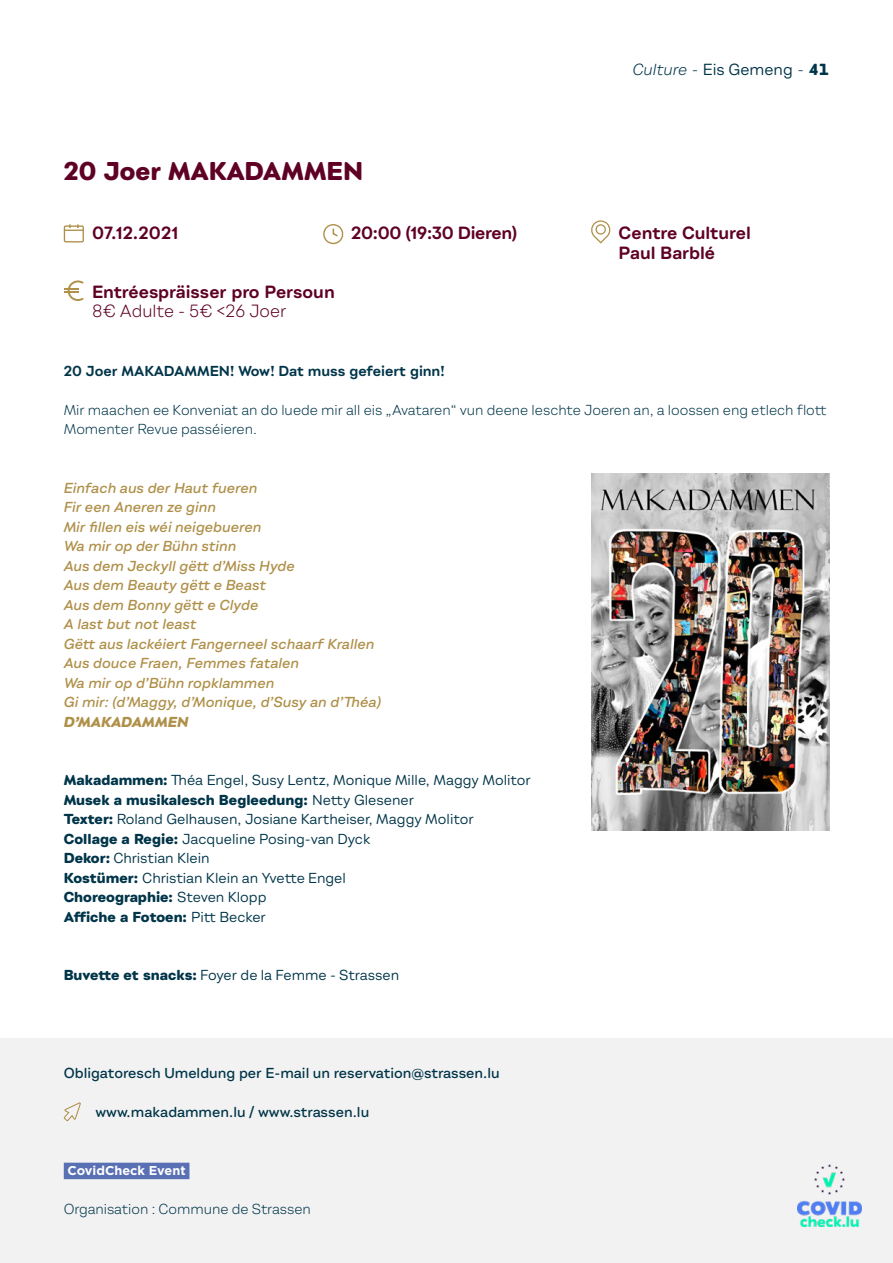
<style>
.page{position:relative;width:893px;height:1263px;background:#fff}
.page>*{position:absolute;margin:0;border:0;box-sizing:border-box;transform-origin:0 0}
.t1{font:800 24px "Montreux GS";letter-spacing:-.005em;color:#5f0025}
.t2{font:700 16.5px/19.5px "Montreux GS";letter-spacing:-.01em;color:#5f0025}
.t3{font:16.5px "Montreux GS";letter-spacing:-.005em;color:#5f0025}
.t4{font:15px "Montreux GS";color:#003549}
.t5{font:13.5px/19.5px "Montreux GS";color:#003549}
.t6{font:13.5px/19.5px "Montreux GS Dm Bd It";color:#af9049}
.t7{font:13.5px/19.5px "Montreux GS";color:#003549}
.t8{font:13.5px "Montreux GS Dm Bd";color:#003549}
.t9{font:700 13.5px "Montreux GS";color:#003549}
.t10{font:italic 800 13.5px "Montreux GS";letter-spacing:-.01em;color:#af9049}
.t11{font:700 12.75px "Gotham";color:#fff}
.s1{font-style:italic}
.s2{font-style:inherit}
.s3{font-weight:800}
</style>
<div class="page">
<img style="left:591px;top:473px;width:238px;height:357px">
<svg style="left:591px;top:220px;width:20px;height:24px"></svg>
<svg style="left:64px;top:280px;width:20px;height:21px"></svg>
<div style="left:64px;top:225px;width:20px;height:17px;border:1px solid #af9049"></div>
<svg style="left:64px;top:224px;width:19px;height:7px"></svg>
<svg style="left:323px;top:224px;width:21px;height:20px"></svg>
<div style="left:0;top:1039px;width:893px;height:224px;background:#f2f2f2"></div>
<img style="left:797px;top:1165px;width:64px;height:62px">
<div style="left:64px;top:1163px;width:125px;height:16px;background:#5a70b5"></div>
<svg style="left:63px;top:1102px;width:18px;height:20px"></svg>
<h1 class="t1" style="left:64px;top:155px;width:301px">20 Joer MAKADAMMEN</h1>
<p class="t2" style="left:92px;top:224px;width:88px">07.12.2021</p>
<p class="t2" style="left:351px;top:224px;width:167px">20:00 (19:30 Dieren)</p>
<p class="t2" style="left:92px;top:282px;width:244px">Entréespräisser pro Persoun</p>
<p class="t3" style="left:92px;top:301px;width:196px">8€ Adulte - 5€ &lt;26 Joer</p>
<p class="t4" style="left:632px;top:61px;width:198px"><span class="s1">Culture</span> <span class="s2">-</span> Eis Gemeng <span class="s2">-</span> <span class="s3">41</span></p>
<p class="t2" style="left:619px;top:224px;width:134px">Centre Culturel<br>Paul Barblé</p>
<p class="t9" style="left:64px;top:362px;width:382px">20 Joer MAKADAMMEN! Wow! Dat muss gefeiert ginn!</p>
<p class="t7" style="left:64px;top:400px;width:765px">Mir maachen ee Konveniat an do luede mir all eis „Avataren“ vun deene leschte Joeren an, a loossen eng etlech flott<br>Momenter Revue passéieren.</p>
<p class="t6" style="left:64px;top:478px;width:319px">Einfach aus der Haut fueren<br>Fir een Aneren ze ginn<br>Mir fillen eis wéi neigebueren<br>Wa mir op der Bühn stinn<br>Aus dem Jeckyll gëtt d’Miss Hyde<br>Aus dem Beauty gëtt e Beast<br>Aus dem Bonny gëtt e Clyde<br>A last but not least<br>Gëtt aus lackéiert Fangerneel schaarf Krallen<br>Aus douce Fraen, Femmes fatalen<br>Wa mir op d’Bühn ropklammen<br>Gi mir: (d’Maggy, d’Monique, d’Susy an d’Théa)</p>
<p class="t10" style="left:64px;top:713px;width:126px">D’MAKADAMMEN</p>
<p class="t5" style="left:64px;top:771px;width:469px"><span class="s3">Makadammen:</span> Théa Engel, Susy Lentz, Monique Mille, Maggy Molitor <span class="s3">Musek a musikalesch Begleedung:</span> Netty Glesener<br><span class="s3">Texter:</span> Roland Gelhausen, Josiane Kartheiser, Maggy Molitor<br><span class="s3">Collage a Regie:</span> Jacqueline Posing-van Dyck<br><span class="s3">Dekor:</span> Christian Klein<br><span class="s3">Kostümer:</span> Christian Klein an Yvette Engel<br><span class="s3">Choreographie:</span> Steven Klopp<br><span class="s3">Affiche a Fotoen:</span> Pitt Becker</p>
<p class="t5" style="left:64px;top:965px;width:337px"><span class="s3">Buvette et snacks:</span> Foyer de la Femme - Strassen</p>
<p class="t8" style="left:64px;top:1064px;width:438px">Obligatoresch Umeldung per E-mail un reservation@strassen.lu</p>
<p class="t8" style="left:95px;top:1103px;width:275px">www.makadammen.lu / www.strassen.lu</p>
<p class="t11" style="left:68px;top:1162px;width:120px">CovidCheck Event</p>
<p class="t7" style="left:64px;top:1199px;width:249px">Organisation : Commune de Strassen</p>
</div>
